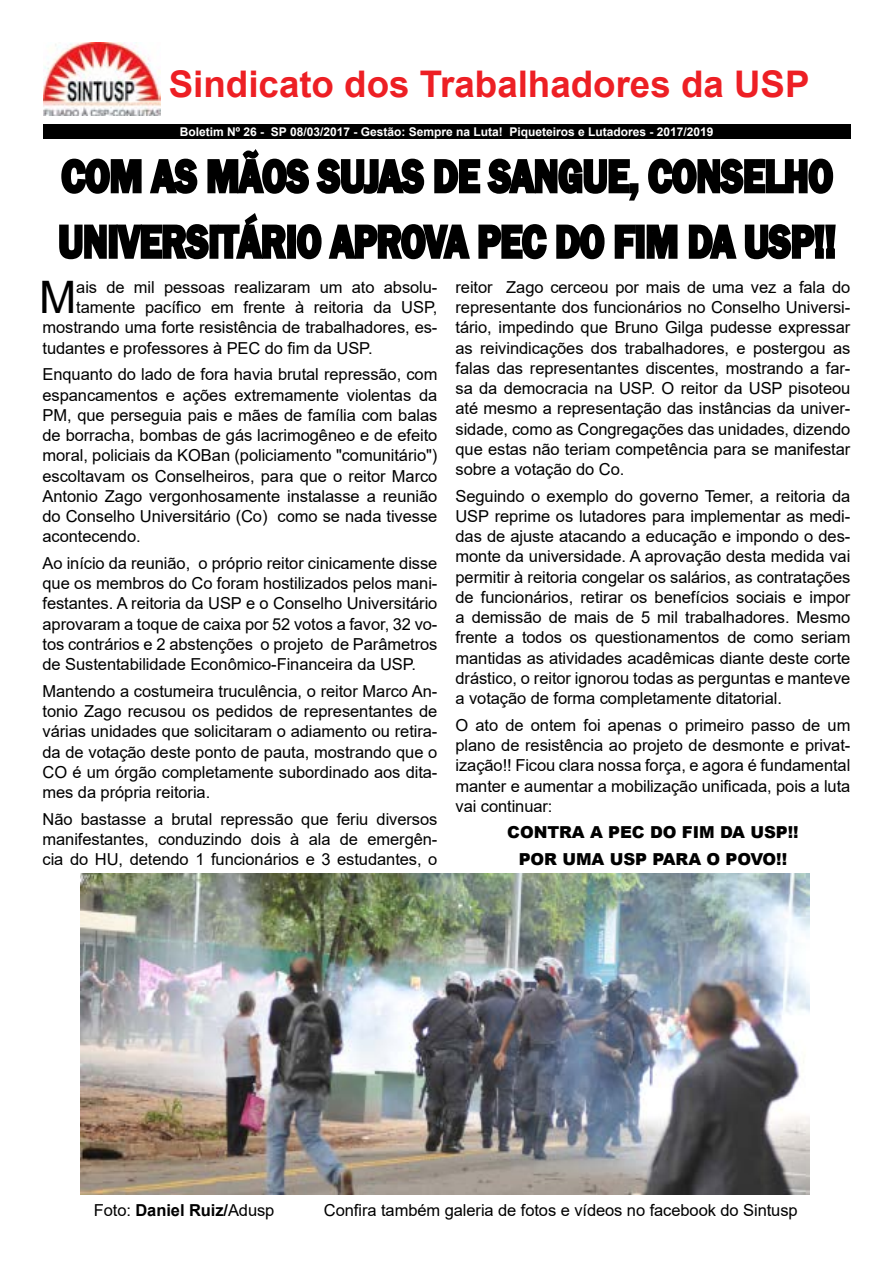
<style>
.page{position:relative;width:893px;height:1263px;background:#fff}
.page>*{position:absolute;margin:0;border:0;box-sizing:border-box;transform-origin:0 0}
.t1{font:600 46.8px/65.4px "Franklin Gothic";letter-spacing:-.005em;color:#000;scale:.82 1}
.t2{font:44.85px "Arial";color:#000}
.t3{font:700 36.75px "Arial";color:#ed1f24}
.t4{font:16.5px/20.2px "Arial";letter-spacing:-.005em;color:#000;text-align:justify}
.t5{font:900 16.5px/26.7px "Arial";letter-spacing:-.005em;color:#000;text-align:center}
.t6{font:700 16.5px "Arial";letter-spacing:-.005em;color:#000}
.t7{font:700 12px "Arial";color:#fff}
.s1{font-weight:400}
</style>
<div class="page">
<img style="left:43px;top:42px;width:118px;height:73px">
<div style="left:43px;top:124px;width:808px;height:15px;background:#000"></div>
<svg style="left:59px;top:149px;width:777px;height:111px"></svg>
<img style="left:81px;top:874px;width:728px;height:321px">
<h3 class="t3" style="left:169px;top:58px;width:642px">Sindicato dos Trabalhadores da USP</h3>
<p class="t7" style="left:180px;top:123px;width:535px">Boletim Nº 26 - SP 08/03/2017 - Gestão: Sempre na Luta! Piqueteiros e Lutadores - 2017/2019</p>
<h1 class="t1" style="left:58px;top:144px;width:950px">COM AS MÃOS SUJAS DE SANGUE, CONSELHO<br>UNIVERSITÁRIO APROVA PEC DO FIM DA USP!!</h1>
<h2 class="t2" style="left:39px;top:267px;width:39px">M</h2>
<p class="t4" style="left:76px;top:277px;width:363px">ais de mil pessoas realizaram um ato absolu-</p>
<p class="t4" style="left:455px;top:277px;width:396px">reitor Zago cerceou por mais de uma vez a fala do representante dos funcionários no Conselho Universi&shy;tário, impedindo que Bruno Gilga pudesse expressar as reivindicações dos trabalhadores, e postergou as falas das representantes discentes, mostrando a far&shy;sa da democracia na USP. O reitor da USP pisoteou até mesmo a representação das instâncias da univer&shy;sidade, como as Congregações das unidades, dizendo que estas não teriam competência para se manifestar sobre a votação do Co.</p>
<p class="t4" style="left:455px;top:486px;width:396px">Seguindo o exemplo do governo Temer, a reitoria da USP reprime os lutadores para implementar as medi&shy;das de ajuste atacando a educação e impondo o des&shy;monte da universidade. A aprovação desta medida vai permitir à reitoria congelar os salários, as contratações de funcionários, retirar os benefícios sociais e impor a demissão de mais de 5 mil trabalhadores. Mesmo frente a todos os questionamentos de como seriam mantidas as atividades acadêmicas diante deste corte drástico, o reitor ignorou todas as perguntas e manteve a votação de forma completamente ditatorial.</p>
<p class="t4" style="left:455px;top:715px;width:396px">O ato de ontem foi apenas o primeiro passo de um plano de resistência ao projeto de desmonte e privat&shy;ização!! Ficou clara nossa força, e agora é fundamental manter e aumentar a mobilização unificada, pois a luta vai continuar:</p>
<p class="t5" style="left:507px;top:819px;width:293px">CONTRA A PEC DO FIM DA USP!!<br>POR UMA USP PARA O POVO!!</p>
<p class="t4" style="left:76px;top:297px;width:363px">tamente pacífico em frente à reitoria da USP,</p>
<p class="t4" style="left:43px;top:317px;width:396px">mostrando uma forte resistência de trabalhadores, es-</p>
<p class="t4" style="left:43px;top:338px;width:332px">tudantes e professores à PEC do fim da USP.</p>
<p class="t4" style="left:43px;top:364px;width:396px">Enquanto do lado de fora havia brutal repressão, com espancamentos e ações extremamente violentas da PM, que perseguia pais e mães de família com balas de borracha, bombas de gás lacrimogêneo e de efeito moral, policiais da KOBan (policiamento "comunitário") escoltavam os Conselheiros, para que o reitor Marco Antonio Zago vergonhosamente instalasse a reunião do Conselho Universitário (Co) como se nada tivesse acontecendo.</p>
<p class="t4" style="left:43px;top:553px;width:396px">Ao início da reunião, o próprio reitor cinicamente disse que os membros do Co foram hostilizados pelos mani&shy;festantes. A reitoria da USP e o Conselho Universitário aprovaram a toque de caixa por 52 votos a favor, 32 vo&shy;tos contrários e 2 abstenções o projeto de Parâmetros de Sustentabilidade Econômico-Financeira da USP.</p>
<p class="t4" style="left:43px;top:681px;width:396px">Mantendo a costumeira truculência, o reitor Marco An&shy;tonio Zago recusou os pedidos de representantes de várias unidades que solicitaram o adiamento ou retira&shy;da de votação deste ponto de pauta, mostrando que o CO é um órgão completamente subordinado aos dita&shy;mes da própria reitoria.</p>
<p class="t4" style="left:43px;top:809px;width:396px">Não bastasse a brutal repressão que feriu diversos manifestantes, conduzindo dois à ala de emergên&shy;cia do HU, detendo 1 funcionários e 3 estudantes, o</p>
<p class="t6" style="left:94px;top:1198px;width:182px"><span class="s1">Foto:</span> Daniel Ruiz/<span class="s1">Adusp</span></p>
<p class="t4" style="left:324px;top:1200px;width:475px">Confira também galeria de fotos e vídeos no facebook do Sintusp</p>
</div>
